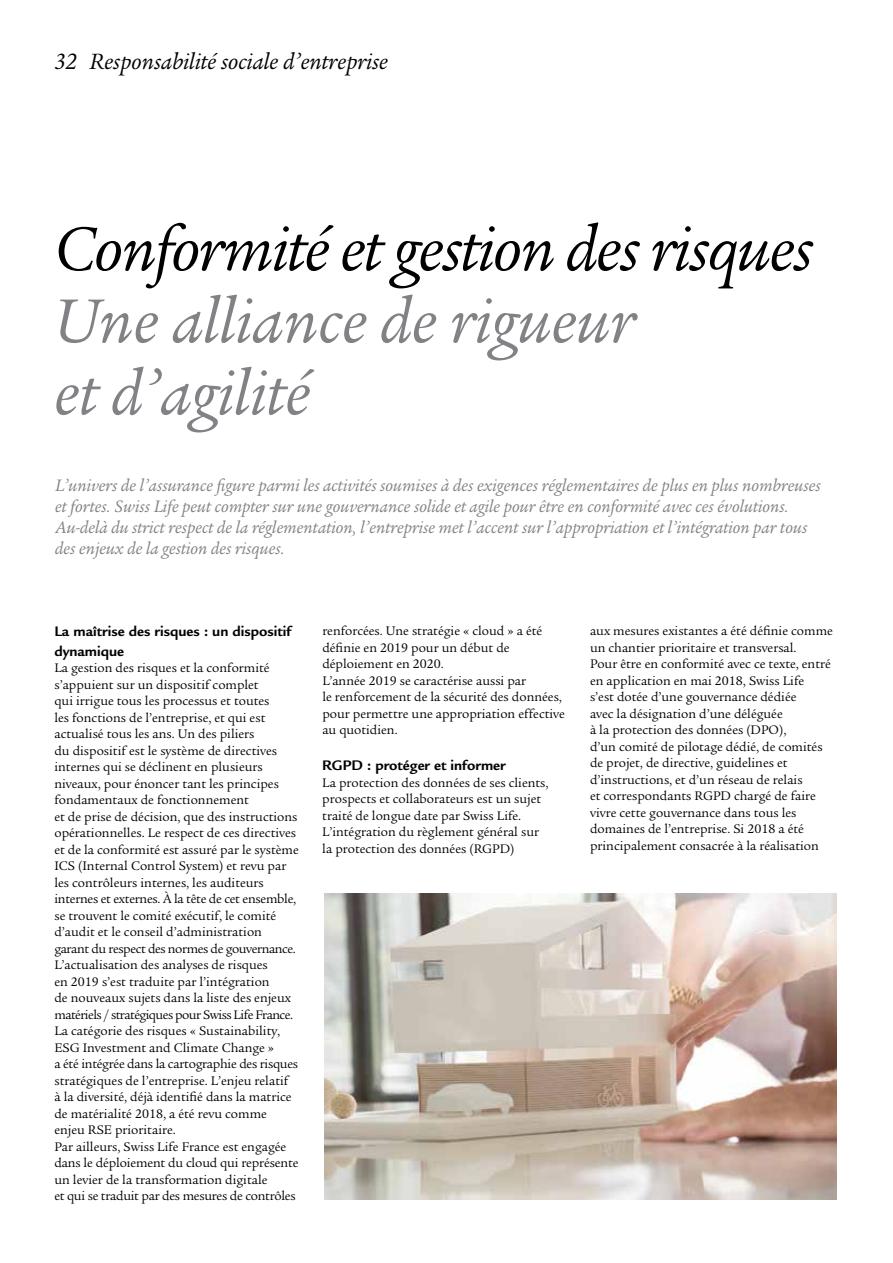
<style>
.page{position:relative;width:893px;height:1263px;background:#fff}
.page>*{position:absolute;margin:0;border:0;box-sizing:border-box;transform-origin:0 0}
.t1{font:italic 67.5px/72px "Legacy Serif LT";color:#808285}
.t2{font:italic 67.5px "Legacy Serif LT";letter-spacing:-.02em;color:#000}
.t3{font:italic 24px "Legacy Serif LT";color:#000}
.t4{font:italic 18px/21px "Legacy Serif LT";color:#808285}
.t5{font:700 15px/19.5px "Legacy Sans LT";color:#000}
.t6{font:13.5px/16.5px "Legacy Serif LT";color:#000}
</style>
<div class="page">
<img style="left:324px;top:893px;width:513px;height:306px">
<h2 class="t3" style="left:54px;top:48px;width:335px">32 Responsabilité sociale d’entreprise</h2>
<h1 class="t2" style="left:54px;top:211px;width:760px">Conformité et gestion des risques</h1>
<h1 class="t1" style="left:54px;top:286px;width:582px">Une alliance de rigueur et d’agilité</h1>
<p class="t4" style="left:55px;top:475px;width:767px">L’univers de l’assurance figure parmi les activités soumises à des exigences réglementaires de plus en plus nombreuses et fortes. Swiss Life peut compter sur une gouvernance solide et agile pour être en conformité avec ces évolutions.<br>Au-delà du strict respect de la réglementation, l’entreprise met l’accent sur l’appropriation et l’intégration par tous des enjeux de la gestion des risques.</p>
<p class="t5" style="left:54px;top:622px;width:238px">La maîtrise des risques : un dispositif dynamique</p>
<p class="t6" style="left:54px;top:660px;width:246px">La gestion des risques et la conformité s’appuient sur un dispositif complet<br>qui irrigue tous les processus et toutes<br>les fonctions de l’entreprise, et qui est actualisé tous les ans. Un des piliers<br>du dispositif est le système de directives internes qui se déclinent en plusieurs niveaux, pour énoncer tant les principes fondamentaux de fonctionnement<br>et de prise de décision, que des instructions opérationnelles. Le respect de ces directives et de la conformité est assuré par le système ICS (Internal Control System) et revu par les contrôleurs internes, les auditeurs internes et externes. À la tête de cet ensemble, se trouvent le comité exécutif, le comité d’audit et le conseil d’administration garant du respect des normes de gouvernance.<br>L’actualisation des analyses de risques<br>en 2019 s’est traduite par l’intégration<br>de nouveaux sujets dans la liste des enjeux matériels / stratégiques pour Swiss Life France.<br>La catégorie des risques « Sustainability, ESG Investment and Climate Change »<br>a été intégrée dans la cartographie des risques stratégiques de l’entreprise. L’enjeu relatif<br>à la diversité, déjà identifié dans la matrice de matérialité 2018, a été revu comme enjeu RSE prioritaire.<br>Par ailleurs, Swiss Life France est engagée dans le déploiement du cloud qui représente un levier de la transformation digitale<br>et qui se traduit par des mesures de contrôles</p>
<p class="t6" style="left:322px;top:623px;width:244px">renforcées. Une stratégie « cloud » a été définie en 2019 pour un début de déploiement en 2020.<br>L’année 2019 se caractérise aussi par<br>le renforcement de la sécurité des données, pour permettre une appropriation effective au quotidien.</p>
<p class="t5" style="left:322px;top:756px;width:185px">RGPD : protéger et informer</p>
<p class="t6" style="left:322px;top:774px;width:228px">La protection des données de ses clients, prospects et collaborateurs est un sujet traité de longue date par Swiss Life.<br>L’intégration du règlement général sur la protection des données (RGPD)</p>
<p class="t6" style="left:590px;top:623px;width:244px">aux mesures existantes a été définie comme un chantier prioritaire et transversal.<br>Pour être en conformité avec ce texte, entré en application en mai 2018, Swiss Life<br>s’est dotée d’une gouvernance dédiée<br>avec la désignation d’une déléguée<br>à la protection des données (DPO),<br>d’un comité de pilotage dédié, de comités de projet, de directive, guidelines et d’instructions, et d’un réseau de relais<br>et correspondants RGPD chargé de faire vivre cette gouvernance dans tous les domaines de l’entreprise. Si 2018 a été principalement consacrée à la réalisation</p>
</div>
